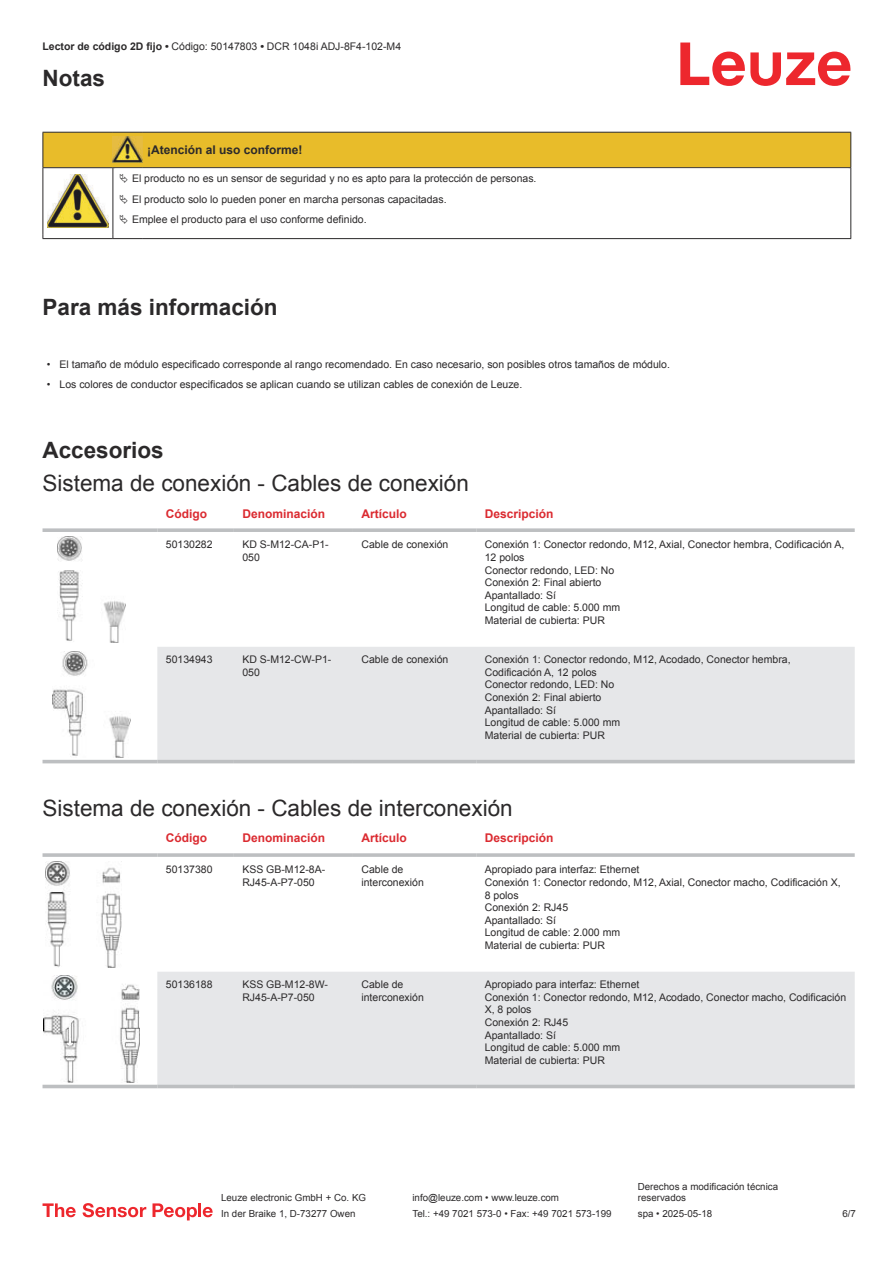
<style>
.page{position:relative;width:893px;height:1263px;background:#fff}
.page>*{position:absolute;margin:0;border:0;box-sizing:border-box;transform-origin:0 0}
.t1{font:22.5px "Arial";color:#2b292a}
.t2{font:700 22.5px "Arial";color:#2b292a}
.t3{font:700 12px "Arial";color:#db2a30}
.t4{font:700 12px "Arial";color:#2b292a}
.t5{font:10.5px/12.6px "Arial";color:#2b292a}
.t6{font:9.75px/11.7px "Arial";color:#2b292a}
.s1{font-weight:700}
</style>
<div class="page">
<svg style="left:680px;top:43px;width:170px;height:43px"></svg>
<svg style="left:43px;top:603px;width:812px;height:161px"></svg>
<div style="left:157px;top:647px;width:698px;height:113px;background:#e6e7e9"></div>
<svg style="left:43px;top:528px;width:114px;height:4px"></svg>
<svg style="left:157px;top:528px;width:77px;height:4px"></svg>
<svg style="left:234px;top:528px;width:119px;height:4px"></svg>
<svg style="left:353px;top:528px;width:123px;height:4px"></svg>
<svg style="left:476px;top:528px;width:379px;height:4px;background:#c3c5c7"></svg>
<hr style="left:43px;top:760px;width:114px;height:3px;background:#bdbfc1">
<hr style="left:157px;top:760px;width:77px;height:3px;background:#bdbfc1">
<hr style="left:234px;top:760px;width:119px;height:3px;background:#bdbfc1">
<hr style="left:353px;top:760px;width:123px;height:3px;background:#bdbfc1">
<hr style="left:476px;top:760px;width:379px;height:3px;background:#bdbfc1">
<img style="left:57px;top:536px;width:68px;height:106px">
<img style="left:52px;top:651px;width:79px;height:106px">
<svg style="left:43px;top:967px;width:812px;height:122px"></svg>
<div style="left:157px;top:972px;width:698px;height:113px;background:#e6e7e9"></div>
<svg style="left:43px;top:853px;width:114px;height:4px"></svg>
<hr style="left:157px;top:853px;width:77px;height:4px;background:#c5c7c9">
<svg style="left:234px;top:853px;width:119px;height:4px"></svg>
<svg style="left:353px;top:853px;width:123px;height:4px"></svg>
<hr style="left:476px;top:853px;width:379px;height:4px;background:#c5c7c9">
<hr style="left:43px;top:1085px;width:114px;height:3px;background:#bdbfc1">
<hr style="left:157px;top:1085px;width:77px;height:3px;background:#bdbfc1">
<hr style="left:234px;top:1085px;width:119px;height:3px;background:#bdbfc1">
<hr style="left:353px;top:1085px;width:123px;height:3px;background:#bdbfc1">
<hr style="left:476px;top:1085px;width:379px;height:3px;background:#bdbfc1">
<img style="left:45px;top:861px;width:77px;height:106px">
<img style="left:44px;top:976px;width:95px;height:106px">
<svg style="left:43px;top:1203px;width:33px;height:14px"></svg>
<svg style="left:83px;top:1203px;width:63px;height:14px"></svg>
<svg style="left:153px;top:1203px;width:44px;height:17px"></svg>
<hr style="left:198px;top:1203px;width:3px;height:14px;background:#ed272d">
<svg style="left:203px;top:1207px;width:10px;height:10px"></svg>
<hr style="left:43px;top:238px;width:70px;height:1px;background:#2b292a">
<hr style="left:113px;top:238px;width:30px;height:1px;background:#2b292a">
<hr style="left:143px;top:238px;width:708px;height:1px;background:#2b292a">
<svg style="left:43px;top:132px;width:808px;height:106px"></svg>
<p class="t5" style="left:43px;top:41px;width:360px"><span class="s1">Lector de código 2D fijo •</span> Código: 50147803 <span class="s1">•</span> DCR 1048i ADJ-8F4-102-M4</p>
<h1 class="t2" style="left:43px;top:70px;width:64px">Notas</h1>
<p class="t4" style="left:147px;top:145px;width:157px">¡Atención al uso conforme!</p>
<p class="t5" style="left:132px;top:170px;width:406px;line-height:20.2px">El producto no es un sensor de seguridad y no es apto para la protección de personas.<br>El producto solo lo pueden poner en marcha personas capacitadas.<br>Emplee el producto para el uso conforme definido.</p>
<h1 class="t2" style="left:43px;top:299px;width:237px">Para más información</h1>
<p class="t5" style="left:47px;top:359px;width:625px">• El tamaño de módulo especificado corresponde al rango recomendado. En caso necesario, son posibles otros tamaños de módulo.</p>
<p class="t5" style="left:47px;top:379px;width:477px">• Los colores de conductor especificados se aplican cuando se utilizan cables de conexión de Leuze.</p>
<h1 class="t2" style="left:43px;top:441px;width:123px">Accesorios</h1>
<h1 class="t1" style="left:43px;top:475px;width:428px">Sistema de conexión - Cables de conexión</h1>
<p class="t3" style="left:166px;top:509px;width:43px">Código</p>
<p class="t3" style="left:242px;top:509px;width:84px">Denominación</p>
<p class="t3" style="left:361px;top:509px;width:47px">Artículo</p>
<p class="t3" style="left:485px;top:509px;width:70px">Descripción</p>
<p class="t5" style="left:166px;top:539px;width:48px">50130282</p>
<p class="t5" style="left:242px;top:539px;width:88px">KD S-M12-CA-P1-<br>050</p>
<p class="t5" style="left:361px;top:539px;width:88px">Cable de conexión</p>
<p class="t5" style="left:485px;top:539px;width:361px">Conexión 1: Conector redondo, M12, Axial, Conector hembra, Codificación A,<br>12 polos<br>Conector redondo, LED: No<br>Conexión 2: Final abierto<br>Apantallado: Sí<br>Longitud de cable: 5.000 mm<br>Material de cubierta: PUR</p>
<p class="t5" style="left:166px;top:654px;width:48px">50134943</p>
<p class="t5" style="left:242px;top:654px;width:91px">KD S-M12-CW-P1-<br>050</p>
<p class="t5" style="left:361px;top:654px;width:88px">Cable de conexión</p>
<p class="t5" style="left:485px;top:654px;width:307px">Conexión 1: Conector redondo, M12, Acodado, Conector hembra,<br>Codificación A, 12 polos<br>Conector redondo, LED: No<br>Conexión 2: Final abierto<br>Apantallado: Sí<br>Longitud de cable: 5.000 mm<br>Material de cubierta: PUR</p>
<h1 class="t1" style="left:43px;top:800px;width:472px">Sistema de conexión - Cables de interconexión</h1>
<p class="t3" style="left:166px;top:834px;width:43px">Código</p>
<p class="t3" style="left:242px;top:834px;width:84px">Denominación</p>
<p class="t3" style="left:361px;top:834px;width:47px">Artículo</p>
<p class="t3" style="left:485px;top:834px;width:70px">Descripción</p>
<p class="t5" style="left:166px;top:864px;width:48px">50137380</p>
<p class="t5" style="left:242px;top:864px;width:84px">KSS GB-M12-8A-<br>RJ45-A-P7-050</p>
<p class="t5" style="left:361px;top:864px;width:64px">Cable de interconexión</p>
<p class="t5" style="left:485px;top:864px;width:358px">Apropiado para interfaz: Ethernet<br>Conexión 1: Conector redondo, M12, Axial, Conector macho, Codificación X,<br>8 polos<br>Conexión 2: RJ45<br>Apantallado: Sí<br>Longitud de cable: 2.000 mm<br>Material de cubierta: PUR</p>
<p class="t5" style="left:166px;top:979px;width:48px">50136188</p>
<p class="t5" style="left:242px;top:979px;width:87px">KSS GB-M12-8W-<br>RJ45-A-P7-050</p>
<p class="t5" style="left:361px;top:979px;width:64px">Cable de interconexión</p>
<p class="t5" style="left:485px;top:979px;width:363px">Apropiado para interfaz: Ethernet<br>Conexión 1: Conector redondo, M12, Acodado, Conector macho, Codificación<br>X, 8 polos<br>Conexión 2: RJ45<br>Apantallado: Sí<br>Longitud de cable: 5.000 mm<br>Material de cubierta: PUR</p>
<p class="t6" style="left:221px;top:1193px;width:146px">Leuze electronic GmbH + Co. KG</p>
<p class="t6" style="left:412px;top:1193px;width:148px">info@leuze.com • www.leuze.com</p>
<p class="t6" style="left:638px;top:1181px;width:142px">Derechos a modificación técnica reservados</p>
<p class="t6" style="left:221px;top:1209px;width:136px">In der Braike 1, D-73277 Owen</p>
<p class="t6" style="left:412px;top:1209px;width:201px">Tel.: +49 7021 573-0 • Fax: +49 7021 573-199</p>
<p class="t6" style="left:638px;top:1209px;width:76px">spa • 2025-05-18</p>
<p class="t6" style="left:842px;top:1209px;width:15px">6 /7</p>
</div>
